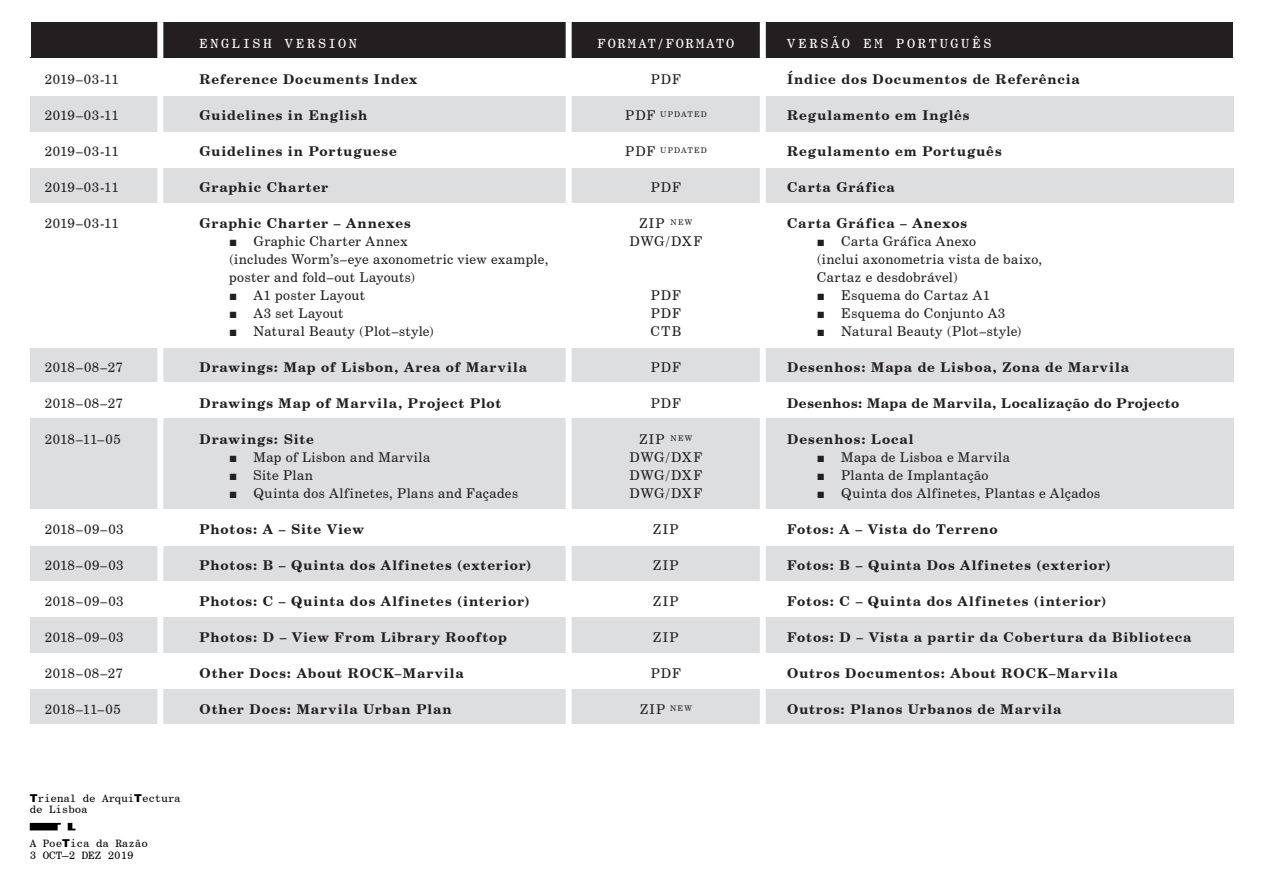
<style>
.page{position:relative;width:1263px;height:893px;background:#fff}
.page>*{position:absolute;margin:0;border:0;box-sizing:border-box;transform-origin:0 0}
.t1{font:700 13.5px "Century Schoolbook BT";letter-spacing:.07em;color:#231f20}
.t2{font:13.5px/18px "Century Schoolbook BT";letter-spacing:.035em;color:#231f20}
.t3{font:700 13.5px "Century Schoolbook BT";letter-spacing:.04em;color:#231f20}
.t4{font:13.5px "Century Schoolbook BT Monospace";letter-spacing:.195em;color:#fff}
.t5{font:13.5px/18px "Century Schoolbook BT";letter-spacing:.06em;color:#231f20;text-align:center}
.t6{font:13.5px "Century Schoolbook BT Monospace";letter-spacing:.145em;color:#fff}
.t7{font:10.8px/11.2px "Century Schoolbook BT Monospace";letter-spacing:-.005em;color:#000}
.t8{font:7.8px "Century Schoolbook BT";letter-spacing:.13em;color:#231f20}
.s1{font-family:"Arial";font-weight:900}
.s2{font-size:13.5px}
</style>
<div class="page">
<svg style="left:30px;top:823px;width:31px;height:7px"></svg>
<svg style="left:68px;top:823px;width:7px;height:7px"></svg>
<div style="left:30px;top:96px;width:1203px;height:36px;background:#dddee0"></div>
<div style="left:30px;top:167px;width:1203px;height:36px;background:#dddee0"></div>
<div style="left:30px;top:347px;width:1203px;height:36px;background:#dddee0"></div>
<div style="left:30px;top:546px;width:1203px;height:35px;background:#dddee0"></div>
<div style="left:30px;top:617px;width:1203px;height:36px;background:#dddee0"></div>
<div style="left:30px;top:688px;width:1203px;height:36px;background:#dddee0"></div>
<div style="left:30px;top:418px;width:1203px;height:91px;background:#dddee0"></div>
<div style="left:31px;top:22px;width:1201px;height:36px;background:#231f20"></div>
<hr style="left:30px;top:57px;width:1203px;height:1px;background:#231f20">
<div style="left:566px;top:22px;width:6px;height:708px;background:#fff"></div>
<div style="left:157px;top:22px;width:6px;height:705px;background:#fff"></div>
<div style="left:760px;top:22px;width:6px;height:710px;background:#fff"></div>
<p class="t2" style="left:45px;top:70px;width:76px">2019–03-11</p>
<p class="t2" style="left:45px;top:106px;width:76px">2019–03-11</p>
<p class="t2" style="left:45px;top:142px;width:76px">2019–03-11</p>
<p class="t2" style="left:45px;top:178px;width:76px">2019–03-11</p>
<p class="t2" style="left:45px;top:214px;width:76px">2019–03-11</p>
<p class="t2" style="left:45px;top:358px;width:79px">2018–08–27</p>
<p class="t2" style="left:45px;top:394px;width:79px">2018–08–27</p>
<p class="t2" style="left:45px;top:430px;width:78px">2018–11–05</p>
<p class="t2" style="left:45px;top:520px;width:80px">2018–09–03</p>
<p class="t2" style="left:45px;top:556px;width:80px">2018–09–03</p>
<p class="t2" style="left:45px;top:592px;width:80px">2018–09–03</p>
<p class="t2" style="left:45px;top:628px;width:80px">2018–09–03</p>
<p class="t2" style="left:45px;top:664px;width:79px">2018–08–27</p>
<p class="t2" style="left:45px;top:700px;width:78px">2018–11–05</p>
<p class="t4" style="left:199px;top:35px;width:159px">ENGLISH VERSION</p>
<p class="t6" style="left:598px;top:35px;width:138px">FORMAT/FORMATO</p>
<p class="t4" style="left:787px;top:35px;width:206px">VERSÃO EM PORTUGUÊS</p>
<p class="t1" style="left:199px;top:70px;width:219px">Reference Documents Index</p>
<p class="t1" style="left:199px;top:106px;width:169px">Guidelines in English</p>
<p class="t1" style="left:199px;top:142px;width:199px">Guidelines in Portuguese</p>
<p class="t1" style="left:199px;top:178px;width:130px">Graphic Charter</p>
<p class="t1" style="left:199px;top:214px;width:213px">Graphic Charter – Annexes</p>
<p class="t2" style="left:229px;top:232px;width:321px"><span class="s1">■</span> Graphic Charter Annex<br>(includes Worm’s–eye axonometric view example, poster and fold–out Layouts)</p>
<p class="t2" style="left:229px;top:286px;width:137px"><span class="s1">■</span> A1 poster Layout</p>
<p class="t2" style="left:229px;top:304px;width:116px"><span class="s1">■</span> A3 set Layout</p>
<p class="t2" style="left:229px;top:322px;width:206px"><span class="s1">■</span> Natural Beauty (Plot–style)</p>
<p class="t1" style="left:199px;top:358px;width:329px">Drawings: Map of Lisbon, Area of Marvila</p>
<p class="t1" style="left:199px;top:394px;width:303px">Drawings Map of Marvila, Project Plot</p>
<p class="t1" style="left:199px;top:430px;width:116px">Drawings: Site</p>
<p class="t2" style="left:229px;top:448px;width:202px"><span class="s1">■</span> Map of Lisbon and Marvila</p>
<p class="t2" style="left:229px;top:466px;width:85px"><span class="s1">■</span> Site Plan</p>
<p class="t2" style="left:229px;top:484px;width:290px"><span class="s1">■</span> Quinta dos Alfinetes, Plans and Façades</p>
<p class="t1" style="left:199px;top:520px;width:166px">Photos: A – Site View</p>
<p class="t1" style="left:199px;top:556px;width:333px">Photos: B – Quinta dos Alfinetes (exterior)</p>
<p class="t1" style="left:199px;top:592px;width:332px">Photos: C – Quinta dos Alfinetes (interior)</p>
<p class="t1" style="left:199px;top:628px;width:309px">Photos: D – View From Library Rooftop</p>
<p class="t1" style="left:199px;top:664px;width:266px">Other Docs: About ROCK–Marvila</p>
<p class="t1" style="left:199px;top:700px;width:254px">Other Docs: Marvila Urban Plan</p>
<p class="t2" style="left:651px;top:70px;width:32px">PDF</p>
<p class="t8" style="left:625px;top:109px;width:83px"><span class="s2">PDF</span> UPDATED</p>
<p class="t8" style="left:625px;top:145px;width:83px"><span class="s2">PDF</span> UPDATED</p>
<p class="t2" style="left:651px;top:178px;width:32px">PDF</p>
<p class="t2" style="left:639px;top:214px;width:54px">ZIP <sup>NEW</sup></p>
<p class="t2" style="left:630px;top:232px;width:74px">DWG/DXF</p>
<p class="t2" style="left:650px;top:286px;width:32px;text-align:justify">PDF PDF CTB</p>
<p class="t2" style="left:651px;top:358px;width:32px">PDF</p>
<p class="t2" style="left:651px;top:394px;width:32px">PDF</p>
<p class="t5" style="left:630px;top:430px;width:74px">ZIP <sup>NEW<br></sup>DWG/DXF<br>DWG/DXF<br>DWG/DXF</p>
<p class="t2" style="left:653px;top:520px;width:27px">ZIP</p>
<p class="t2" style="left:653px;top:556px;width:27px">ZIP</p>
<p class="t2" style="left:653px;top:592px;width:27px">ZIP</p>
<p class="t2" style="left:653px;top:628px;width:27px">ZIP</p>
<p class="t2" style="left:651px;top:664px;width:32px">PDF</p>
<p class="t2" style="left:640px;top:700px;width:53px">ZIP <sup>NEW</sup></p>
<p class="t1" style="left:787px;top:70px;width:294px">Índice dos Documentos de Referência</p>
<p class="t1" style="left:787px;top:106px;width:184px">Regulamento em Inglês</p>
<p class="t1" style="left:787px;top:142px;width:216px">Regulamento em Português</p>
<p class="t1" style="left:787px;top:178px;width:109px">Carta Gráfica</p>
<p class="t1" style="left:787px;top:214px;width:181px">Carta Gráfica – Anexos</p>
<p class="t2" style="left:817px;top:232px;width:227px"><span class="s1">■</span> Carta Gráfica Anexo<br>(inclui axonometria vista de baixo,<br>Cartaz e desdobrável)</p>
<p class="t2" style="left:817px;top:286px;width:175px"><span class="s1">■</span> Esquema do Cartaz A1</p>
<p class="t2" style="left:817px;top:304px;width:190px"><span class="s1">■</span> Esquema do Conjunto A3</p>
<p class="t2" style="left:817px;top:322px;width:206px"><span class="s1">■</span> Natural Beauty (Plot–style)</p>
<p class="t1" style="left:787px;top:358px;width:343px">Desenhos: Mapa de Lisboa, Zona de Marvila</p>
<p class="t3" style="left:787px;top:394px;width:394px">Desenhos: Mapa de Marvila, Localização do Projecto</p>
<p class="t1" style="left:787px;top:430px;width:128px">Desenhos: Local</p>
<p class="t2" style="left:817px;top:448px;width:194px"><span class="s1">■</span> Mapa de Lisboa e Marvila</p>
<p class="t2" style="left:817px;top:466px;width:173px"><span class="s1">■</span> Planta de Implantação</p>
<p class="t2" style="left:817px;top:484px;width:285px"><span class="s1">■</span> Quinta dos Alfinetes, Plantas e Alçados</p>
<p class="t1" style="left:787px;top:520px;width:212px">Fotos: A – Vista do Terreno</p>
<p class="t1" style="left:787px;top:556px;width:325px">Fotos: B – Quinta Dos Alfinetes (exterior)</p>
<p class="t1" style="left:787px;top:592px;width:321px">Fotos: C – Quinta dos Alfinetes (interior)</p>
<p class="t1" style="left:787px;top:628px;width:406px">Fotos: D – Vista a partir da Cobertura da Biblioteca</p>
<p class="t1" style="left:787px;top:664px;width:332px">Outros Documentos: About ROCK–Marvila</p>
<p class="t1" style="left:787px;top:700px;width:276px">Outros: Planos Urbanos de Marvila</p>
<p class="t7" style="left:30px;top:792px;width:153px"><span class="s1">T</span>rienal de Arqui<span class="s1">T</span>ectura de Lisboa</p>
<p class="t7" style="left:30px;top:838px;width:120px">A Poe<span class="s1">T</span>ica da Razão<br>3 OCT–2 DEZ 2019</p>
</div>
